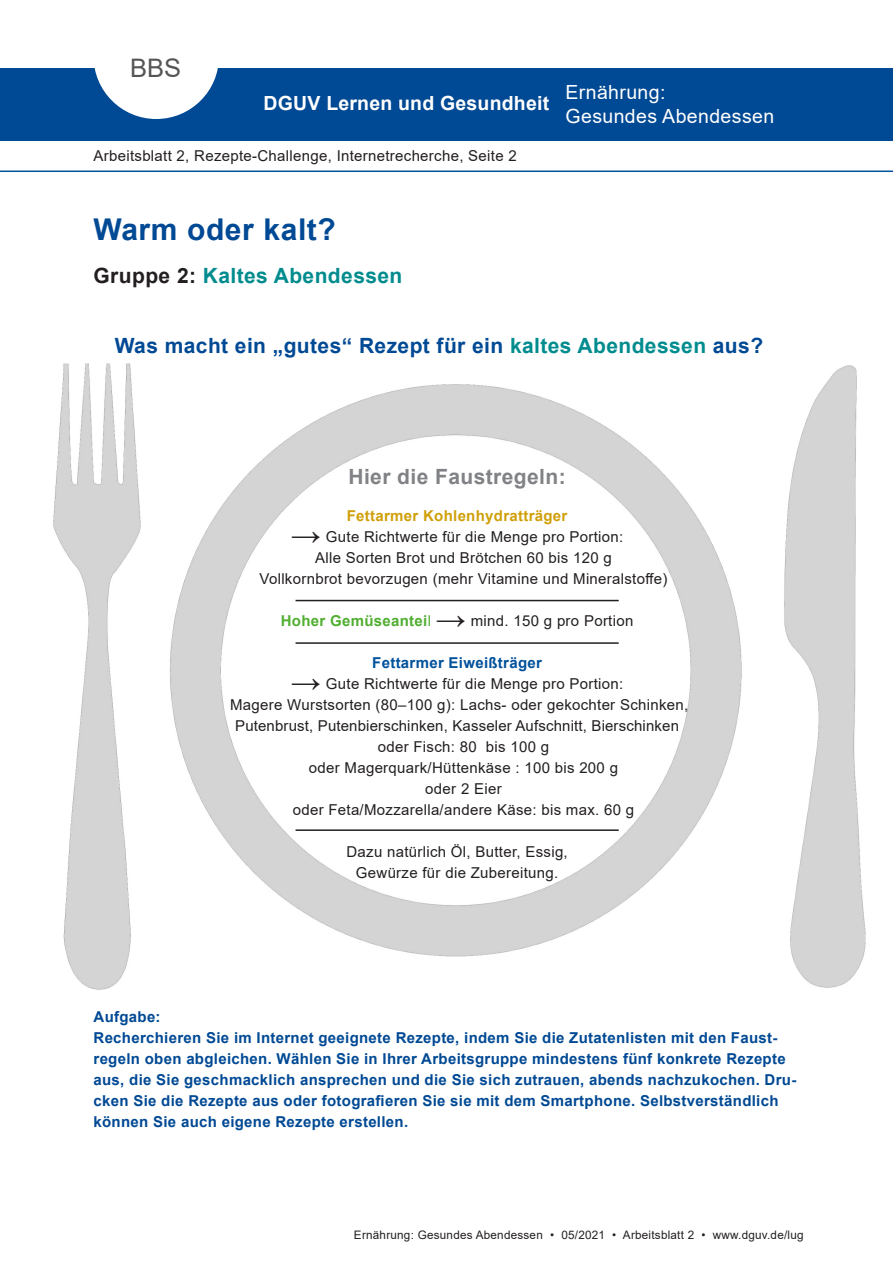
<style>
.page{position:relative;width:893px;height:1263px;background:#fff}
.page>*{position:absolute;margin:0;border:0;box-sizing:border-box;transform-origin:0 0}
.Ueberschrift{font:700 30px "Arial";letter-spacing:.02em;color:#004994}
.head{font:25.5px "Arial";color:#555}
.Fliesstext{font:700 21px "Arial";letter-spacing:.02em;color:#004994}
.Zwischenueberschrift{font:700 21px "Arial";letter-spacing:.02em;color:#008c8e}
.Fliesstext-2{font:700 21px "Arial";letter-spacing:.02em;color:#808285}
.t1{font:19.5px "Arial";letter-spacing:.02em;color:#fff}
.t2{font:700 19.5px "Arial";letter-spacing:.01em;color:#fff}
.Fliesstext-3{font:15px "Arial";letter-spacing:.02em;color:#231f20}
.Fliesstext-4{font:700 15px/21px "Arial";letter-spacing:.02em;color:#004994}
.Fliesstext-5{font:700 15px "Arial";letter-spacing:.02em;color:#d0a00a}
.Fliesstext-6{font:700 15px "Arial";letter-spacing:.02em;color:#01519b}
.fusszeile{font:11.7px "Arial";letter-spacing:.02em;color:#231f20}
.s1{color:#231f20}
.s2{color:#008c8e}
.s3{font-weight:700;font-size:30px}
.s4{font-weight:700;color:#51ae31}
.s5{color:#51ae31}
</style>
<div class="page">
<img style="left:53px;top:363px;width:813px;height:627px">
<div style="left:0;top:68px;width:893px;height:72px;background:#004994"></div>
<svg style="left:94px;top:68px;width:124px;height:51px"></svg>
<hr style="left:0;top:171px;width:893px;height:1px;background:#01519b">
<hr style="left:296px;top:600px;width:323px;height:1px;background:#231f20">
<hr style="left:296px;top:642px;width:323px;height:2px;background:#231f20">
<hr style="left:296px;top:829px;width:323px;height:2px;background:#231f20">
<p class="head" style="left:130px;top:50px;width:53px">BBS</p>
<p class="t2" style="left:264px;top:89px;width:287px">DGUV Lernen und Gesundheit</p>
<p class="t1" style="left:566px;top:79px;width:101px">Ernährung:</p>
<p class="t1" style="left:566px;top:102px;width:210px">Gesundes Abendessen</p>
<p class="Fliesstext-3" style="left:94px;top:145px;width:425px">Arbeitsblatt 2, Rezepte-Challenge, Internetrecherche, Seite 2</p>
<p class="Ueberschrift" style="left:94px;top:208px;width:244px">Warm oder kalt?</p>
<p class="Zwischenueberschrift" style="left:94px;top:261px;width:310px"><span class="s1">Gruppe 2:</span> Kaltes Abendessen</p>
<p class="Fliesstext" style="left:115px;top:331px;width:650px">Was macht ein „gutes“ Rezept für ein <span class="s2">kaltes Abendessen</span> aus?</p>
<p class="Fliesstext-2" style="left:348px;top:462px;width:219px">Hier die Faustregeln:</p>
<p class="Fliesstext-5" style="left:347px;top:505px;width:222px">Fettarmer Kohlenhydratträger</p>
<p class="Fliesstext-3" style="left:291px;top:527px;width:334px"><span class="s3">→</span> Gute Richtwerte für die Menge pro Portion:</p>
<p class="Fliesstext-3" style="left:315px;top:548px;width:298px">Alle Sorten Brot und Brötchen 60 bis 120 g</p>
<p class="Fliesstext-3" style="left:260px;top:569px;width:409px">Vollkornbrot bevorzugen (mehr Vitamine und Mineralstoffe)</p>
<p class="Fliesstext-3" style="left:281px;top:611px;width:354px"><span class="s4">Hoher Gemüseantei</span><span class="s5">l</span> <span class="s3">→</span> mind. 150 g pro Portion</p>
<p class="Fliesstext-6" style="left:372px;top:652px;width:171px">Fettarmer Eiweißträger</p>
<p class="Fliesstext-3" style="left:291px;top:674px;width:334px"><span class="s3">→</span> Gute Richtwerte für die Menge pro Portion:</p>
<p class="Fliesstext-3" style="left:230px;top:695px;width:460px">Magere Wurstsorten (80–100 g): Lachs- oder gekochter Schinken,</p>
<p class="Fliesstext-3" style="left:235px;top:716px;width:445px">Putenbrust, Putenbierschinken, Kasseler Aufschnitt, Bierschinken</p>
<p class="Fliesstext-3" style="left:378px;top:737px;width:173px">oder Fisch: 80 bis 100 g</p>
<p class="Fliesstext-3" style="left:309px;top:758px;width:311px">oder Magerquark/Hüttenkäse : 100 bis 200 g</p>
<p class="Fliesstext-3" style="left:425px;top:779px;width:78px">oder 2 Eier</p>
<p class="Fliesstext-3" style="left:293px;top:800px;width:343px">oder Feta/Mozzarella/andere Käse: bis max. 60 g</p>
<p class="Fliesstext-3" style="left:346px;top:842px;width:223px">Dazu natürlich Öl, Butter, Essig,</p>
<p class="Fliesstext-3" style="left:356px;top:863px;width:204px">Gewürze für die Zubereitung.</p>
<p class="Fliesstext-4" style="left:94px;top:1007px;width:69px">Aufgabe:</p>
<p class="Fliesstext-4" style="left:94px;top:1028px;width:704px">Recherchieren Sie im Internet geeignete Rezepte, indem Sie die Zutatenlisten mit den Faust&shy;regeln oben abgleichen. Wählen Sie in Ihrer Arbeitsgruppe mindestens fünf konkrete Rezepte aus, die Sie geschmacklich ansprechen und die Sie sich zutrauen, abends nachzukochen. Dru&shy;cken Sie die Rezepte aus oder fotografieren Sie sie mit dem Smartphone. Selbstverständlich können Sie auch eigene Rezepte erstellen.</p>
<p class="fusszeile" style="left:354px;top:1227px;width:451px">Ernährung: Gesundes Abendessen • 05/2021 • Arbeitsblatt 2 • www.dguv.de/lug</p>
</div>
